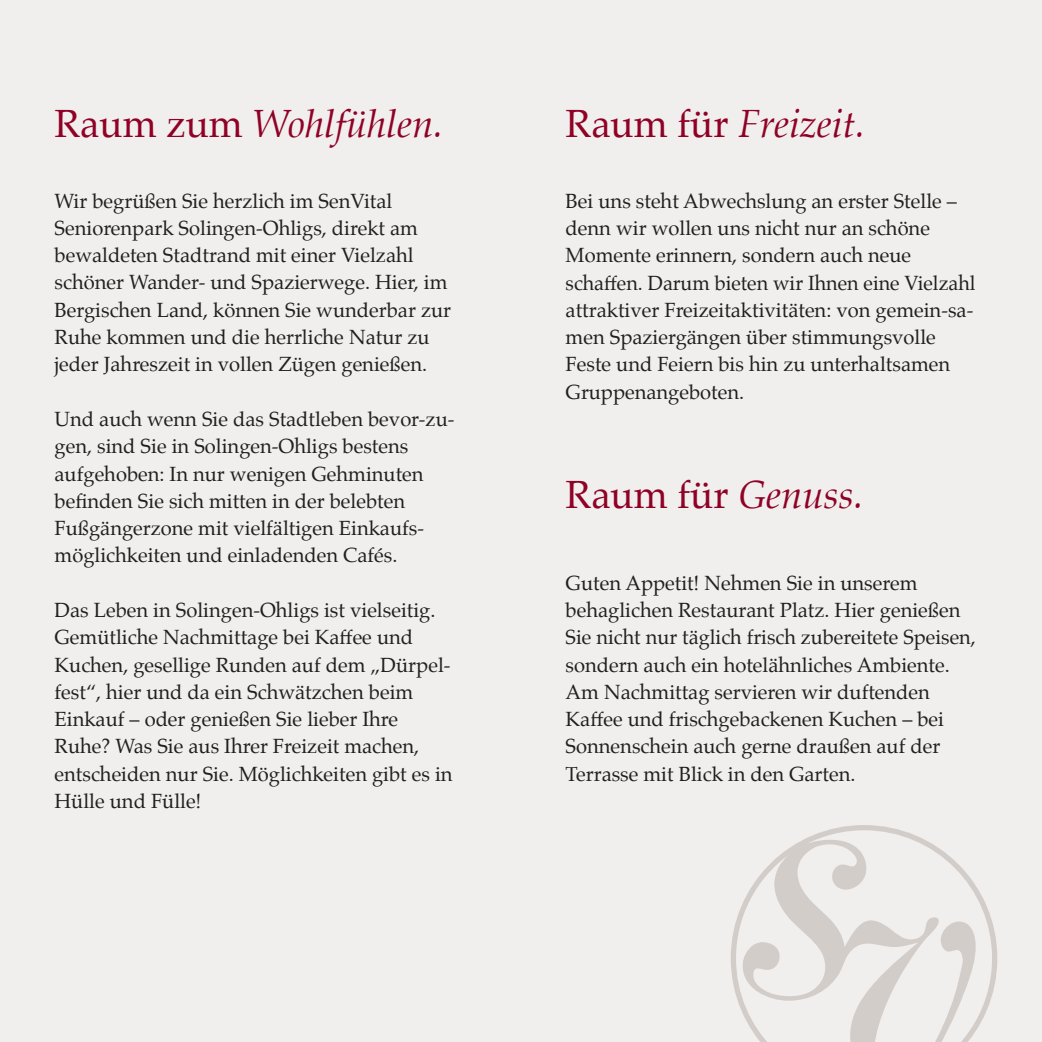
<style>
.page{position:relative;width:1042px;height:1042px;background:#f0efed}
.page>*{position:absolute;margin:0;border:0;box-sizing:border-box;transform-origin:0 0}
.t1{font:italic 38.5px "Palatino";color:#900126}
.t2{font:38.5px "Palatino";color:#900126}
.t3{font:20.12px/27.3px "Palatino";color:#231f20}
.s1{font-style:normal}
.s2{font-style:italic}
</style>
<div class="page">
<svg style="left:731px;top:825px;width:266px;height:217px"></svg>
<h1 class="t1" style="left:55px;top:91px;width:390px"><span class="s1">Raum zum</span> Wohlfühlen.</h1>
<h1 class="t1" style="left:566px;top:91px;width:301px"><span class="s1">Raum für</span> Freizeit.</h1>
<p class="t3" style="left:55px;top:187px;width:398px">Wir begrüßen Sie herzlich im SenVital Seniorenpark Solingen-Ohligs, direkt am bewaldeten Stadtrand mit einer Vielzahl schöner Wander- und Spazierwege. Hier, im Bergischen Land, können Sie wunderbar zur Ruhe kommen und die herrliche Natur zu jeder Jahreszeit in vollen Zügen genießen.</p>
<p class="t3" style="left:55px;top:405px;width:401px">Und auch wenn Sie das Stadtleben bevor-zu&shy;gen, sind Sie in Solingen-Ohligs bestens aufgehoben: In nur wenigen Gehminuten befinden Sie sich mitten in der belebten Fußgängerzone mit vielfältigen Einkaufs&shy;möglichkeiten und einladenden Cafés.</p>
<p class="t3" style="left:55px;top:596px;width:399px">Das Leben in Solingen-Ohligs ist vielseitig.<br>Gemütliche Nachmittage bei Kaffee und Kuchen, gesellige Runden auf dem „Dürpel&shy;fest“, hier und da ein Schwätzchen beim Einkauf – oder genießen Sie lieber Ihre Ruhe? Was Sie aus Ihrer Freizeit machen, entscheiden nur Sie. Möglichkeiten gibt es in Hülle und Fülle!</p>
<p class="t3" style="left:566px;top:187px;width:411px">Bei uns steht Abwechslung an erster Stelle – denn wir wollen uns nicht nur an schöne Momente erinnern, sondern auch neue schaffen. Darum bieten wir Ihnen eine Vielzahl attraktiver Freizeitaktivitäten: von gemein-sa&shy;men Spaziergängen über stimmungsvolle Feste und Feiern bis hin zu unterhaltsamen Gruppenangeboten.</p>
<h1 class="t2" style="left:566px;top:463px;width:299px">Raum für <span class="s2">Genuss.</span></h1>
<p class="t3" style="left:566px;top:569px;width:412px">Guten Appetit! Nehmen Sie in unserem behaglichen Restaurant Platz. Hier genießen Sie nicht nur täglich frisch zubereitete Speisen, sondern auch ein hotelähnliches Ambiente.<br>Am Nachmittag servieren wir duftenden Kaffee und frischgebackenen Kuchen – bei Sonnenschein auch gerne draußen auf der Terrasse mit Blick in den Garten.</p>
</div>
